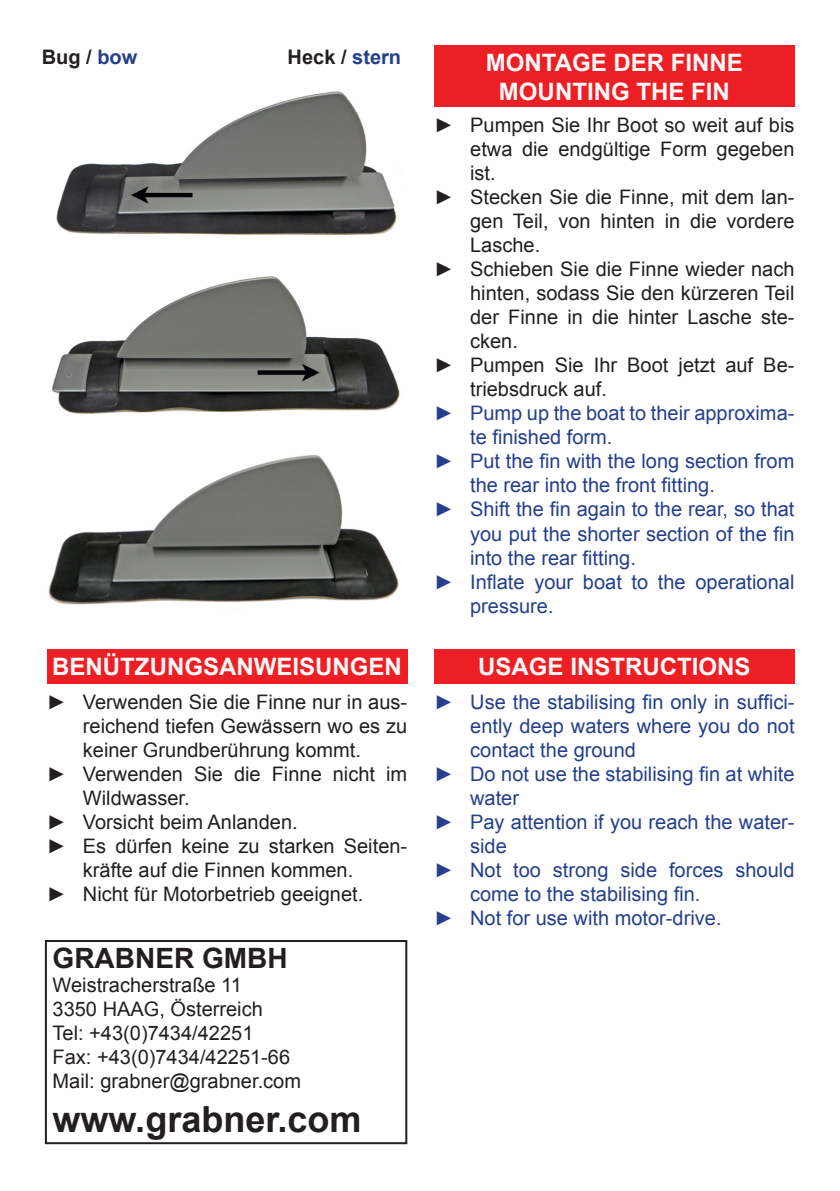
<style>
.page{position:relative;width:840px;height:1191px;background:#fff}
.page>*{position:absolute;margin:0;border:0;box-sizing:border-box;transform-origin:0 0}
.t1{font:700 36px "Arial";color:#231f20}
.t2{font:700 28px "Arial";color:#231f20}
.t3{font:700 24px/28.8px "Arial";color:#f9f9f9;text-align:center}
.t4{font:20px/24px "Arial";color:#231f20}
.t5{font:20px "Arial";color:#253f8e}
.t6{font:700 20px "Arial";color:#231f20}
.s1{color:#253f8e}
.s2{font-family:"Times New Roman"}
</style>
<div class="page">
<div style="left:434px;top:45px;width:360px;height:61px;background:#ee1f24"></div>
<div style="left:45px;top:940px;width:362px;height:204px;border:2px solid #231f20"></div>
<div style="left:47px;top:649px;width:360px;height:34px;background:#ee1f24"></div>
<img style="left:56px;top:91px;width:341px;height:145px">
<img style="left:51px;top:276px;width:349px;height:138px">
<img style="left:48px;top:454px;width:350px;height:151px">
<div style="left:434px;top:649px;width:360px;height:34px;background:#ee1f24"></div>
<p class="t6" style="left:42px;top:44px;width:97px">BUG / <span class="s1">BOW</span></p>
<p class="t6" style="left:287px;top:44px;width:115px">HECK / <span class="s1">STERN</span></p>
<p class="t3" style="left:52px;top:653px;width:351px">BENÜTZUNGSANWEISUNGEN</p>
<p class="t4" style="left:47px;top:690px;width:361px"><span class="s2">►</span> Verwenden Sie die Finne nur in aus-</p>
<p class="t4" style="left:83px;top:714px;width:325px">reichend tiefen Gewässern wo es zu</p>
<p class="t4" style="left:83px;top:738px;width:279px">keiner Grundberührung kommt.</p>
<p class="t4" style="left:47px;top:762px;width:362px"><span class="s2">►</span> Verwenden Sie die Finne nicht im</p>
<p class="t4" style="left:83px;top:786px;width:108px">Wildwasser.</p>
<p class="t4" style="left:47px;top:810px;width:252px"><span class="s2">►</span> Vorsicht beim Anlanden.</p>
<p class="t4" style="left:47px;top:834px;width:362px"><span class="s2">►</span> Es dürfen keine zu starken Seiten-</p>
<p class="t4" style="left:83px;top:858px;width:272px">kräfte auf die Finnen kommen.</p>
<p class="t4" style="left:47px;top:882px;width:318px"><span class="s2">►</span> Nicht für Motorbetrieb geeignet.</p>
<h2 class="t2" style="left:53px;top:940px;width:22px">GRABNER</h2>
<h2 class="t2" style="left:202px;top:940px;width:65px">GMBH</h2>
<p class="t4" style="left:53px;top:973px;width:250px">Weistracherstraße 11<br>3350 HAAG, Österreich<br>Tel: +43(0)7434/42251<br>Fax: +43(0)7434/42251-66<br>Mail: grabner@grabner.com</p>
<h1 class="t1" style="left:53px;top:1095px;width:310px">WWW.GRABNER.COM</h1>
<p class="t3" style="left:485px;top:49px;width:258px">MONTAGE DER FINNE<br>MOUNTING THE FIN</p>
<p class="t4" style="left:434px;top:113px;width:361px"><span class="s2">►</span> Pumpen Sie Ihr Boot so weit auf bis</p>
<p class="t4" style="left:470px;top:137px;width:325px">etwa die endgültige Form gegeben</p>
<p class="t4" style="left:470px;top:161px;width:27px">ist.</p>
<p class="t4" style="left:434px;top:185px;width:361px"><span class="s2">►</span> Stecken Sie die Finne, mit dem lan-</p>
<p class="t4" style="left:470px;top:209px;width:326px">gen Teil, von hinten in die vordere</p>
<p class="t4" style="left:470px;top:233px;width:72px">Lasche.</p>
<p class="t4" style="left:434px;top:257px;width:361px"><span class="s2">►</span> Schieben Sie die Finne wieder nach</p>
<p class="t4" style="left:470px;top:281px;width:325px">hinten, sodass Sie den kürzeren Teil</p>
<p class="t4" style="left:470px;top:305px;width:325px">der Finne in die hinter Lasche ste-</p>
<p class="t4" style="left:470px;top:329px;width:49px">cken.</p>
<p class="t4" style="left:434px;top:353px;width:361px"><span class="s2">►</span> Pumpen Sie Ihr Boot jetzt auf Be-</p>
<p class="t4" style="left:470px;top:377px;width:138px">triebsdruck auf.</p>
<p class="t5" style="left:434px;top:400px;width:362px"><span class="s2">►</span> Pump up the boat to their approxima-</p>
<p class="t5" style="left:470px;top:424px;width:144px">te finished form.</p>
<p class="t5" style="left:434px;top:448px;width:361px"><span class="s2">►</span> Put the fin with the long section from</p>
<p class="t5" style="left:470px;top:472px;width:246px">the rear into the front fitting.</p>
<p class="t5" style="left:434px;top:496px;width:362px"><span class="s2">►</span> Shift the fin again to the rear, so that</p>
<p class="t5" style="left:470px;top:520px;width:325px">you put the shorter section of the fin</p>
<p class="t5" style="left:470px;top:544px;width:167px">into the rear fitting.</p>
<p class="t5" style="left:434px;top:568px;width:362px"><span class="s2">►</span> Inflate your boat to the operational</p>
<p class="t5" style="left:470px;top:592px;width:85px">pressure.</p>
<p class="t3" style="left:478px;top:653px;width:18px">USAGE</p>
<p class="t3" style="left:570px;top:653px;width:16px">INSTRUCTIONS</p>
<p class="t5" style="left:434px;top:689px;width:361px"><span class="s2">►</span> Use the stabilising fin only in suffici-</p>
<p class="t5" style="left:470px;top:713px;width:325px">ently deep waters where you do not</p>
<p class="t5" style="left:470px;top:737px;width:167px">contact the ground</p>
<p class="t5" style="left:434px;top:761px;width:361px"><span class="s2">►</span> Do not use the stabilising fin at white</p>
<p class="t5" style="left:470px;top:785px;width:50px">water</p>
<p class="t5" style="left:434px;top:809px;width:361px"><span class="s2">►</span> Pay attention if you reach the water-</p>
<p class="t5" style="left:470px;top:833px;width:38px">side</p>
<p class="t5" style="left:434px;top:857px;width:361px"><span class="s2">►</span> Not too strong side forces should</p>
<p class="t5" style="left:470px;top:881px;width:232px">come to the stabilising fin.</p>
<p class="t5" style="left:434px;top:905px;width:289px"><span class="s2">►</span> Not for use with motor-drive.</p>
</div>
